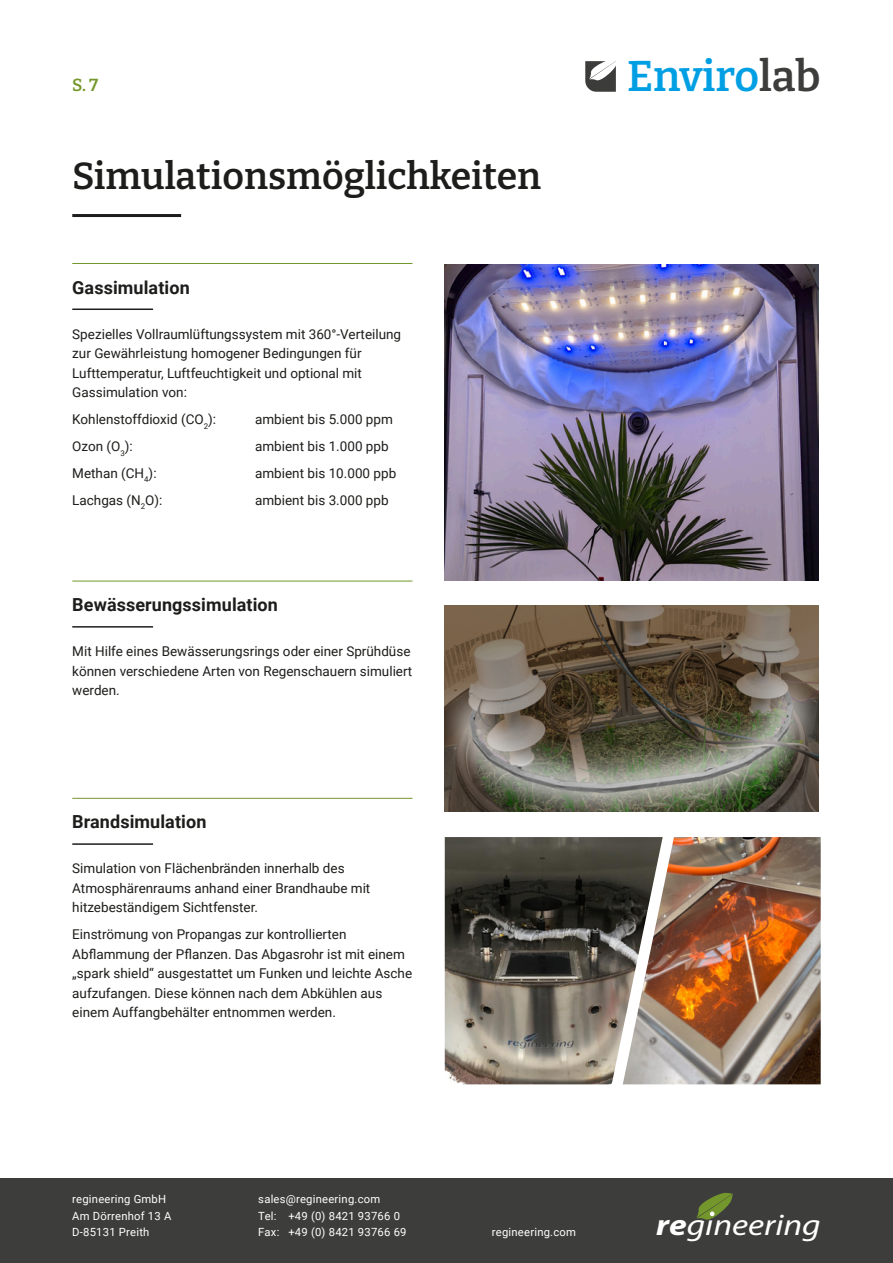
<style>
.page{position:relative;width:893px;height:1263px;background:#fff}
.page>*{position:absolute;margin:0;border:0;box-sizing:border-box;transform-origin:0 0}
.t1{font:600 42.9px "Bitter";letter-spacing:-.005em;color:#009fe3}
.t2{font:600 37.5px "Bitter";color:#1d1d1b}
.t3{font:italic 30.15px "Myriad Pro";color:#fff;scale:1.17 1}
.t4{font:700 18px "Roboto";letter-spacing:.005em;color:#1d1d1b}
.t5{font:600 17.4px "Bitter";color:#74972c}
.t6{font:13.5px/19.5px "Roboto";color:#1d1d1b}
.t7{font:11.25px/16.5px "Roboto";letter-spacing:.02em;color:#fff}
.s1{color:#3d3d3c}
.s2{font-weight:700}
</style>
<div class="page">
<div style="left:0;top:1178px;width:893px;height:85px;background:#3d3d3c"></div>
<svg style="left:585px;top:61px;width:31px;height:31px"></svg>
<svg style="left:696px;top:1193px;width:37px;height:27px"></svg>
<hr style="left:72px;top:214px;width:109px;height:3px;background:#1d1d1b">
<hr style="left:72px;top:263px;width:340px;height:1px;background:#74972c">
<hr style="left:72px;top:308px;width:81px;height:2px;background:#1d1d1b">
<hr style="left:72px;top:581px;width:340px;height:1px;background:#74972c">
<hr style="left:72px;top:626px;width:81px;height:2px;background:#1d1d1b">
<hr style="left:72px;top:798px;width:340px;height:1px;background:#74972c">
<hr style="left:72px;top:843px;width:81px;height:2px;background:#1d1d1b">
<img style="left:445px;top:264px;width:374px;height:316px">
<img style="left:445px;top:606px;width:374px;height:205px">
<img style="left:445px;top:837px;width:178px;height:247px">
<img style="left:623px;top:837px;width:198px;height:247px">
<p class="t5" style="left:72px;top:74px;width:28px">S. 7</p>
<h2 class="t2" style="left:72px;top:152px;width:470px">Simulationsmöglichkeiten</h2>
<h3 class="t4" style="left:72px;top:275px;width:119px">Gassimulation</h3>
<p class="t6" style="left:72px;top:324px;width:330px">Spezielles Vollraumlüftungssystem mit 360°-Verteilung zur Gewährleistung homogener Bedingungen für Lufttemperatur, Luftfeuchtigkeit und optional mit Gassimulation von:</p>
<p class="t6" style="left:72px;top:409px;width:145px">Kohlenstoffdioxid (CO<sub>2</sub>):</p>
<p class="t6" style="left:255px;top:409px;width:139px">ambient bis 5.000 ppm</p>
<p class="t6" style="left:72px;top:436px;width:62px">Ozon (O<sub>3</sub>):</p>
<p class="t6" style="left:255px;top:436px;width:135px">ambient bis 1.000 ppb</p>
<p class="t6" style="left:72px;top:463px;width:86px">Methan (CH<sub>4</sub>):</p>
<p class="t6" style="left:255px;top:463px;width:143px">ambient bis 10.000 ppb</p>
<p class="t6" style="left:72px;top:490px;width:92px">Lachgas (N<sub>2</sub>O):</p>
<p class="t6" style="left:255px;top:490px;width:135px">ambient bis 3.000 ppb</p>
<h3 class="t4" style="left:72px;top:592px;width:207px">Bewässerungssimulation</h3>
<p class="t6" style="left:72px;top:641px;width:342px">Mit Hilfe eines Bewässerungsrings oder einer Sprühdüse können verschiedene Arten von Regenschauern simuliert werden.</p>
<h3 class="t4" style="left:72px;top:809px;width:136px">Brandsimulation</h3>
<p class="t6" style="left:72px;top:858px;width:300px">Simulation von Flächenbränden innerhalb des<br>Atmosphärenraums anhand einer Brandhaube mit hitzebeständigem Sichtfenster.</p>
<p class="t6" style="left:72px;top:924px;width:341px">Einströmung von Propangas zur kontrollierten Abflammung der Pflanzen. Das Abgasrohr ist mit einem „spark shield“ ausgestattet um Funken und leichte Asche aufzufangen. Diese können nach dem Abkühlen aus einem Auffangbehälter entnommen werden.</p>
<h1 class="t1" style="left:627px;top:49px;width:195px">Enviro<span class="s1">lab</span></h1>
<p class="t7" style="left:72px;top:1190px;width:101px">regineering GmbH<br>Am Dörrenhof 13 A<br>D-85131 Preith</p>
<p class="t7" style="left:258px;top:1190px;width:150px">sales@regineering.com<br>Tel: +49 (0) 8421 93766 0<br>Fax: +49 (0) 8421 93766 69</p>
<p class="t7" style="left:492px;top:1223px;width:86px">regineering.com</p>
<h3 class="t3" style="left:656px;top:1206px;width:142px"><span class="s2">re</span>gineering</h3>
</div>
